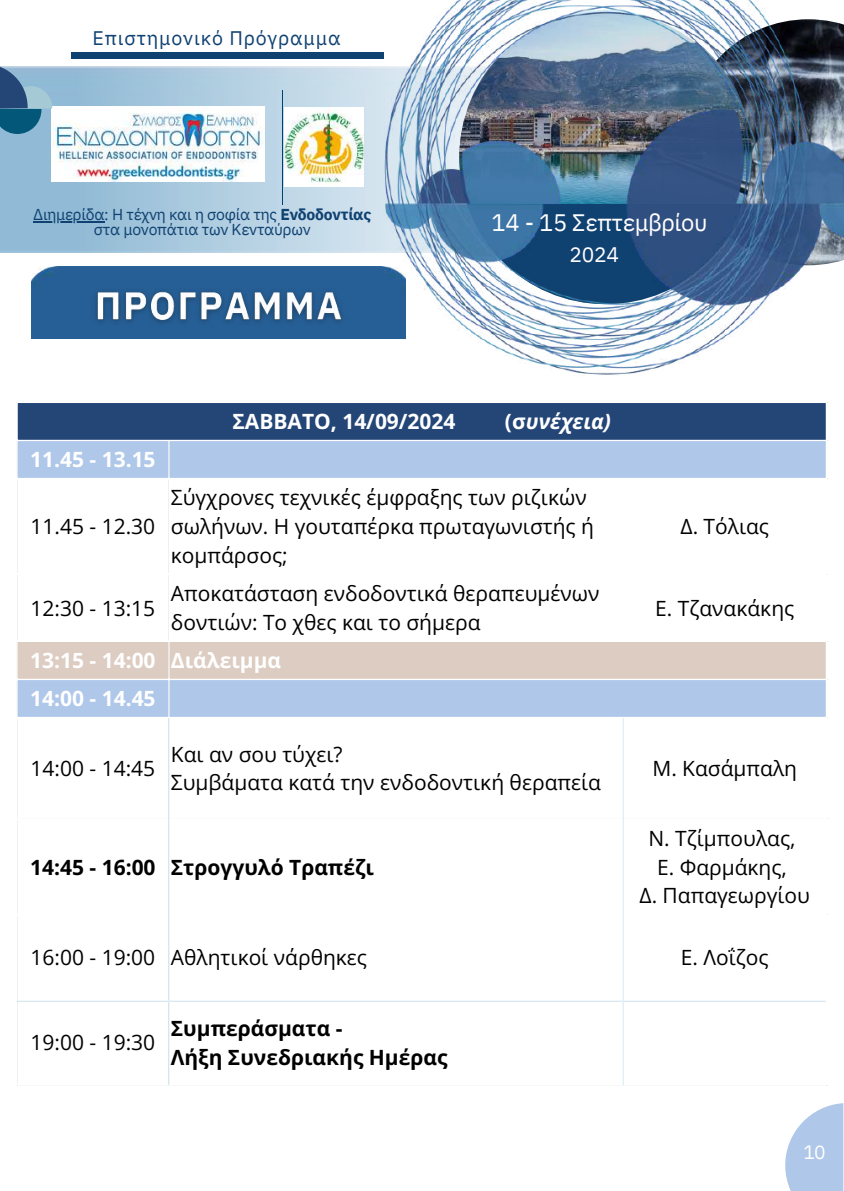
<style>
.page{position:relative;width:844px;height:1191px;background:#fff}
.page>*{position:absolute;margin:0;border:0;box-sizing:border-box;transform-origin:0 0}
.t1{font:23.8px "IBM Plex Sans";letter-spacing:-.015em;color:#fff}
.t2{font:21px/28.9px "Open Sans";color:#000}
.t3{font:700 21px/28.9px "Open Sans";color:#000}
.t4{font:700 21px/38px "Open Sans";color:#fff}
.t5{font:italic 700 21px "Open Sans";color:#fff}
.t6{font:21px "IBM Plex Sans";color:#fff}
.t7{font:19.6px "IBM Plex Sans";letter-spacing:.045em;color:#0f4171}
.t8{font:19.25px "IBM Plex Sans";color:#fff}
.t9{font:15.75px/15.8px "IBM Plex Sans";letter-spacing:-.015em;color:#0f4171;text-align:center}
.s1{font-weight:700}
.s2{font-style:normal}
</style>
<div class="page">
<div style="left:17px;top:402px;width:810px;height:39px;background:#234677"></div>
<svg style="left:18px;top:441px;width:808px;height:276px"></svg>
<div style="left:18px;top:642px;width:808px;height:36px;background:#dcccc1"></div>
<hr style="left:16px;top:403px;width:2px;height:681px;background:#fff">
<hr style="left:168px;top:441px;width:2px;height:276px;background:#fff">
<hr style="left:623px;top:479px;width:1px;height:161px;background:#fff">
<hr style="left:826px;top:403px;width:1px;height:681px;background:#fff">
<hr style="left:16px;top:402px;width:811px;height:1px;background:#fff">
<hr style="left:16px;top:440px;width:811px;height:1px;background:#fff">
<hr style="left:16px;top:478px;width:811px;height:1px;background:#fff">
<hr style="left:16px;top:573px;width:811px;height:2px;background:#fff">
<hr style="left:16px;top:640px;width:811px;height:2px;background:#fff">
<hr style="left:16px;top:678px;width:811px;height:2px;background:#fff">
<hr style="left:168px;top:718px;width:2px;height:366px;background:#e0f0f7">
<hr style="left:623px;top:718px;width:1px;height:366px;background:#e0f0f7">
<hr style="left:18px;top:1000px;width:808px;height:1px;background:#e0f0f7">
<svg style="left:785px;top:1103px;width:58px;height:87px"></svg>
<img style="left:0;top:66px;width:376px;height:187px">
<div style="left:71px;top:52px;width:312px;height:6px;background:#0f4171"></div>
<hr style="left:282px;top:90px;width:1px;height:115px;background:#00426e">
<hr style="left:33px;top:221px;width:71px;height:1px;background:#0f4171">
<img style="left:376px;top:0;width:468px;height:375px">
<img style="left:52px;top:107px;width:212px;height:75px">
<img style="left:285px;top:108px;width:79px;height:78px">
<svg style="left:0;top:66px;width:28px;height:20px"></svg>
<svg style="left:0;top:86px;width:52px;height:48px;background:#4a809f"></svg>
<div style="left:32px;top:267px;width:374px;height:72px;background:#265f96"></div>
<img style="left:87px;top:281px;width:266px;height:51px">
<p class="t7" style="left:92px;top:25px;width:250px">Eπιστημονικό Πρόγραμμα</p>
<p class="t9" style="left:33px;top:206px;width:340px">Διημερίδα: Η τέχνη και η σοφία της <span class="s1">Ενδοδοντίας </span>στα μονοπάτια των Κενταύρων</p>
<p class="t1" style="left:492px;top:206px;width:217px">14 - 15 Σεπτεμβρίου</p>
<p class="t6" style="left:570px;top:241px;width:51px">2024</p>
<p class="t4" style="left:30px;top:440px;width:127px">11.45 - 13.15</p>
<p class="t2" style="left:31px;top:512px;width:126px">11.45 - 12.30</p>
<p class="t2" style="left:31px;top:593px;width:126px">12:30 - 13:15</p>
<p class="t4" style="left:232px;top:402px;width:225px">ΣΑΒΒΑΤΟ, 14/09/2024</p>
<p class="t5" style="left:505px;top:407px;width:107px"><span class="s2">(σ</span>υνέχεια)</p>
<p class="t2" style="left:171px;top:483px;width:425px">Σύγχρονες τεχνικές έμφραξης των ριζικών σωλήνων. Η γουταπέρκα πρωταγωνιστής ή κομπάρσος;</p>
<p class="t2" style="left:171px;top:578px;width:430px">Αποκατάσταση ενδοδοντικά θεραπευμένων δοντιών: Το χθες και το σήμερα</p>
<p class="t4" style="left:30px;top:641px;width:253px">13:15 - 14:00 Διάλειμμα<br>14:00 - 14.45</p>
<p class="t2" style="left:31px;top:753px;width:126px">14:00 - 14:45</p>
<p class="t2" style="left:171px;top:739px;width:432px">Και αν σου τύχει?<br>Συμβάματα κατά την ενδοδοντική θεραπεία</p>
<p class="t3" style="left:30px;top:852px;width:345px">14:45 - 16:00 Στρογγυλό Τραπέζι</p>
<p class="t2" style="left:681px;top:512px;width:90px">Δ. Τόλιας</p>
<p class="t2" style="left:655px;top:593px;width:141px">Ε. Τζανακάκης</p>
<p class="t2" style="left:652px;top:753px;width:146px">Μ. Κασάμπαλη</p>
<p class="t2" style="left:639px;top:823px;width:172px;text-align:center">Ν. Τζίμπουλας,<br>Ε. Φαρμάκης,<br>Δ. Παπαγεωργίου</p>
<p class="t2" style="left:31px;top:942px;width:338px">16:00 - 19:00 Αθλητικοί νάρθηκες</p>
<p class="t2" style="left:681px;top:942px;width:89px">Ε. Λοΐζος</p>
<p class="t2" style="left:31px;top:1027px;width:126px">19:00 - 19:30</p>
<p class="t3" style="left:171px;top:1013px;width:278px">Συμπεράσματα -<br>Λήξη Συνεδριακής Ημέρας</p>
<p class="t8" style="left:803px;top:1139px;width:24px">10</p>
</div>
